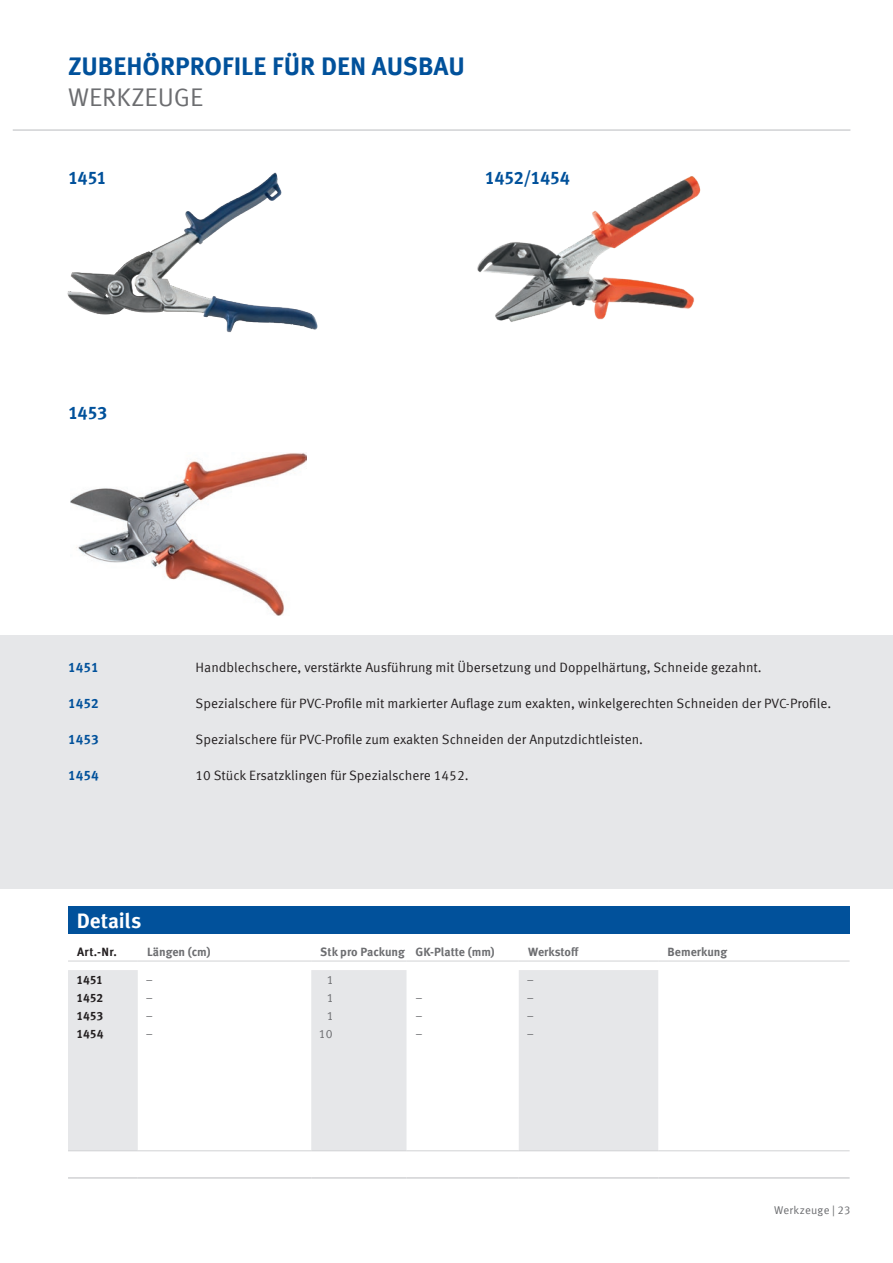
<style>
.page{position:relative;width:893px;height:1263px;background:#fff}
.page>*{position:absolute;margin:0;border:0;box-sizing:border-box;transform-origin:0 0}
.t1{font:700 25.5px "Meta Offc Pro";color:#01519b}
.t2{font:25.5px "Meta Offc Pro Norm";letter-spacing:-.005em;color:#6c6d70}
.t3{font:700 21px "Meta Offc Pro";color:#fff}
.t4{font:700 18px "Meta Offc Pro";letter-spacing:-.03em;color:#01519b}
.t5{font:13.5px "Meta Offc Pro Norm";color:#231f20}
.t6{font:700 13.5px "Meta Offc Pro";color:#01519b}
.t7{font:700 12px "Meta Offc Pro";color:#6c6d70}
.t8{font:700 12px "Meta Offc Pro";letter-spacing:-.01em;color:#231f20}
.t9{font:12px "Meta Offc Pro Norm";color:#6c6d70}
.t10{font:11.25px "Meta Offc Pro Norm";letter-spacing:.015em;color:#6c6d70}
</style>
<div class="page">
<hr style="left:13px;top:129px;width:837px;height:2px;background:#d1d2d4">
<img style="left:67px;top:172px;width:251px;height:161px">
<img style="left:477px;top:176px;width:224px;height:146px">
<img style="left:71px;top:453px;width:235px;height:162px">
<div style="left:0;top:636px;width:893px;height:253px;background:#e6e7e9"></div>
<div style="left:68px;top:907px;width:782px;height:27px;background:#01519b"></div>
<svg style="left:68px;top:970px;width:590px;height:180px;fill:#e6e7e9"></svg>
<hr style="left:68px;top:1177px;width:70px;height:2px;background:#d1d2d4">
<hr style="left:138px;top:1177px;width:173px;height:2px;background:#d1d2d4">
<hr style="left:311px;top:1177px;width:95px;height:2px;background:#d1d2d4">
<hr style="left:406px;top:1177px;width:113px;height:2px;background:#d1d2d4">
<hr style="left:519px;top:1177px;width:139px;height:2px;background:#d1d2d4">
<hr style="left:658px;top:1177px;width:192px;height:2px;background:#d1d2d4">
<hr style="left:68px;top:961px;width:70px;height:1px;background:#d1d2d4">
<hr style="left:138px;top:961px;width:173px;height:1px;background:#d1d2d4">
<hr style="left:311px;top:961px;width:95px;height:1px;background:#d1d2d4">
<hr style="left:406px;top:961px;width:113px;height:1px;background:#d1d2d4">
<hr style="left:519px;top:961px;width:139px;height:1px;background:#d1d2d4">
<hr style="left:658px;top:961px;width:192px;height:1px;background:#d1d2d4">
<hr style="left:68px;top:1150px;width:70px;height:1px;background:#d1d2d4">
<hr style="left:138px;top:1150px;width:173px;height:1px;background:#d1d2d4">
<hr style="left:311px;top:1150px;width:95px;height:1px;background:#d1d2d4">
<hr style="left:406px;top:1150px;width:113px;height:1px;background:#d1d2d4">
<hr style="left:519px;top:1150px;width:139px;height:1px;background:#d1d2d4">
<hr style="left:658px;top:1150px;width:192px;height:1px;background:#d1d2d4">
<h1 class="t1" style="left:68px;top:47px;width:398px">ZUBEHÖRPROFILE FÜR DEN AUSBAU</h1>
<h1 class="t2" style="left:68px;top:78px;width:137px">WERKZEUGE</h1>
<h3 class="t4" style="left:68px;top:164px;width:40px">1451</h3>
<h3 class="t4" style="left:485px;top:164px;width:87px">1452/1454</h3>
<h3 class="t4" style="left:68px;top:398px;width:41px">1453</h3>
<p class="t6" style="left:68px;top:657px;width:32px">1451</p>
<p class="t5" style="left:196px;top:657px;width:568px">Handblechschere, verstärkte Ausführung mit Übersetzung und Doppelhärtung, Schneide gezahnt.</p>
<p class="t6" style="left:68px;top:693px;width:32px">1452</p>
<p class="t5" style="left:196px;top:693px;width:637px">Spezialschere für PVC-Profile mit markierter Auflage zum exakten, winkelgerechten Schneiden der PVC-Profile.</p>
<p class="t6" style="left:68px;top:729px;width:32px">1453</p>
<p class="t5" style="left:196px;top:729px;width:449px">Spezialschere für PVC-Profile zum exakten Schneiden der Anputzdichtleisten.</p>
<p class="t6" style="left:68px;top:765px;width:32px">1454</p>
<p class="t5" style="left:196px;top:765px;width:274px">10 Stück Ersatzklingen für Spezialschere 1452.</p>
<h2 class="t3" style="left:77px;top:905px;width:66px">Details</h2>
<p class="t8" style="left:77px;top:943px;width:41px">Art.-Nr.</p>
<p class="t7" style="left:147px;top:943px;width:65px">Längen (cm)</p>
<p class="t7" style="left:320px;top:943px;width:176px">Stk pro Packung GK-Platte (mm)</p>
<p class="t7" style="left:528px;top:943px;width:52px">Werkstoff</p>
<p class="t7" style="left:668px;top:943px;width:61px">Bemerkung</p>
<p class="t8" style="left:76px;top:970px;width:28px">1451</p>
<p class="t9" style="left:146px;top:970px;width:9px">–</p>
<p class="t9" style="left:327px;top:970px;width:8px">1</p>
<p class="t9" style="left:527px;top:970px;width:9px">–</p>
<p class="t8" style="left:76px;top:988px;width:28px">1452</p>
<p class="t9" style="left:146px;top:988px;width:9px">–</p>
<p class="t9" style="left:327px;top:988px;width:8px">1</p>
<p class="t9" style="left:415px;top:988px;width:9px">–</p>
<p class="t9" style="left:527px;top:988px;width:9px">–</p>
<p class="t8" style="left:76px;top:1006px;width:28px">1453</p>
<p class="t9" style="left:146px;top:1006px;width:9px">–</p>
<p class="t9" style="left:327px;top:1006px;width:8px">1</p>
<p class="t9" style="left:415px;top:1006px;width:9px">–</p>
<p class="t9" style="left:527px;top:1006px;width:9px">–</p>
<p class="t8" style="left:76px;top:1024px;width:29px">1454</p>
<p class="t9" style="left:146px;top:1025px;width:9px">–</p>
<p class="t9" style="left:319px;top:1025px;width:15px">10</p>
<p class="t9" style="left:415px;top:1025px;width:9px">–</p>
<p class="t9" style="left:527px;top:1025px;width:9px">–</p>
<p class="t10" style="left:774px;top:1202px;width:78px">Werkzeuge | 23</p>
</div>
